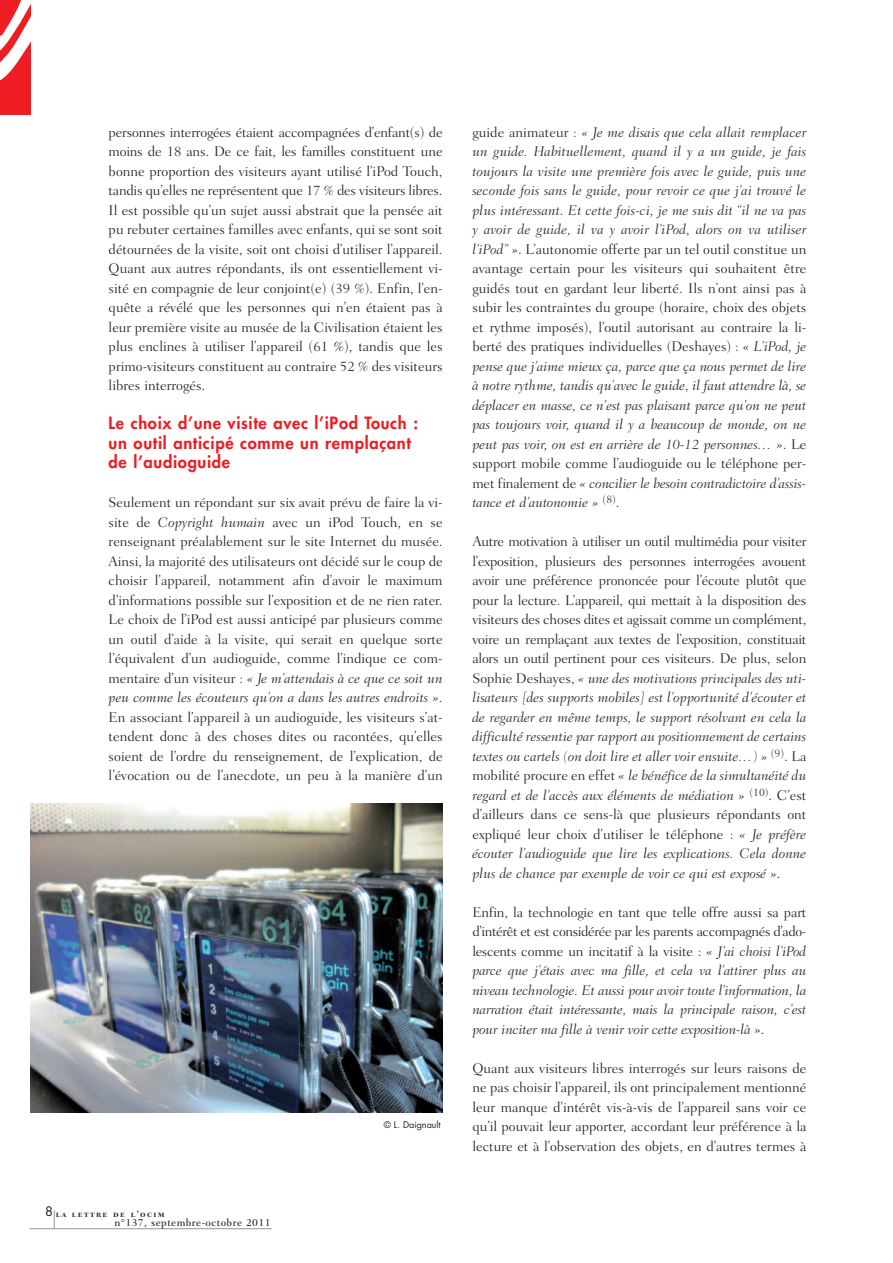
<style>
.page{position:relative;width:893px;height:1263px;background:#fff}
.page>*{position:absolute;margin:0;border:0;box-sizing:border-box;transform-origin:0 0}
.t1{font:800 16.5px/19.5px "Futura";letter-spacing:.04em;color:#ee1d23}
.t2{font:300 14.25px/19.5px "Fairfield LH";color:#231f20;text-align:justify}
.t3{font:italic 300 14.25px/19.5px "Fairfield LH";letter-spacing:-.01em;color:#231f20;text-align:justify}
.t4{font:500 10.5px "Fairfield LH";letter-spacing:.04em;color:#231f20}
.t5{font:9px "Fairfield LH Bold SC";letter-spacing:.15em;color:#231f20}
.t6{font:9px "Futura";color:#231f20}
.s1{font-style:italic}
.s2{font-family:"Futura";font-size:12.75px}
.s3{font-style:normal}
</style>
<div class="page">
<svg style="left:54px;top:1210px;width:1px;height:18px"></svg>
<hr style="left:30px;top:1228px;width:242px;height:1px;background:#939598">
<svg style="left:0;top:0;width:30px;height:114px"></svg>
<img style="left:31px;top:803px;width:411px;height:310px">
<p class="t2" style="left:109px;top:123px;width:335px">personnes interrogées étaient accompagnées d’enfant(s) de moins de 18 ans. De ce fait, les familles constituent une bonne proportion des visiteurs ayant utilisé l’iPod Touch, tandis qu’elles ne représentent que 17 % des visiteurs libres.<br>Il est possible qu’un sujet aussi abstrait que la pensée ait pu rebuter certaines familles avec enfants, qui se sont soit détournées de la visite, soit ont choisi d’utiliser l’appareil.<br>Quant aux autres répondants, ils ont essentiellement vi&shy;sité en compagnie de leur conjoint(e) (39 %). Enfin, l’en&shy;quête a révélé que les personnes qui n’en étaient pas à leur première visite au musée de la Civilisation étaient les plus enclines à utiliser l’appareil (61 %), tandis que les primo-visiteurs constituent au contraire 52 % des visiteurs libres interrogés.</p>
<p class="t1" style="left:109px;top:414px;width:311px">Le choix d’une visite avec l’iPod Touch : un outil anticipé comme un remplaçant de l’audioguide</p>
<p class="t2" style="left:109px;top:494px;width:335px">Seulement un répondant sur six avait prévu de faire la vi&shy;site de <span class="s1">Copyright humain</span> avec un iPod Touch, en se renseignant préalablement sur le site Internet du musée.<br>Ainsi, la majorité des utilisateurs ont décidé sur le coup de choisir l’appareil, notamment afin d’avoir le maximum d’informations possible sur l’exposition et de ne rien rater.<br>Le choix de l’iPod est aussi anticipé par plusieurs comme un outil d’aide à la visite, qui serait en quelque sorte l’équivalent d’un audioguide, comme l’indique ce com&shy;mentaire d’un visiteur : <span class="s1">« Je m’attendais à ce que ce soit un peu comme les écouteurs qu’on a dans les autres endroits »</span>.<br>En associant l’appareil à un audioguide, les visiteurs s’at&shy;tendent donc à des choses dites ou racontées, qu’elles soient de l’ordre du renseignement, de l’explication, de l’évocation ou de l’anecdote, un peu à la manière d’un</p>
<p class="t5" style="left:45px;top:1210px;width:121px"><span class="s2">8</span> la lettre de l’ocim</p>
<p class="t4" style="left:114px;top:1218px;width:158px">n°137, septembre-octobre 2011</p>
<p class="t6" style="left:384px;top:1121px;width:59px">© L. Daignault</p>
<p class="t3" style="left:472px;top:123px;width:335px"><span class="s3">guide animateur :</span> « Je me disais que cela allait remplacer un guide. Habituellement, quand il y a un guide, je fais toujours la visite une première fois avec le guide, puis une seconde fois sans le guide, pour revoir ce que j’ai trouvé le plus intéressant. Et cette fois-ci, je me suis dit “il ne va pas y avoir de guide, il va y avoir l’iPod, alors on va utiliser l’iPod” »<span class="s3">. L’autonomie offerte par un tel outil constitue un avantage certain pour les visiteurs qui souhaitent être guidés tout en gardant leur liberté. Ils n’ont ainsi pas à subir les contraintes du groupe (horaire, choix des objets et rythme imposés), l’outil autorisant au contraire la li&shy;berté des pratiques individuelles (Deshayes) :</span> « L’iPod, je pense que j’aime mieux ça, parce que ça nous permet de lire à notre rythme, tandis qu’avec le guide, il faut attendre là, se déplacer en masse, ce n’est pas plaisant parce qu’on ne peut pas toujours voir, quand il y a beaucoup de monde, on ne peut pas voir, on est en arrière de 10-12 personnes… »<span class="s3">. Le support mobile comme l’audioguide ou le téléphone per&shy;met finalement de</span> « concilier le besoin contradictoire d’assis&shy;tance et d’autonomie » <sup>(8)</sup><span class="s3">.</span></p>
<p class="t2" style="left:472px;top:533px;width:335px">Autre motivation à utiliser un outil multimédia pour visiter l’exposition, plusieurs des personnes interrogées avouent avoir une préférence prononcée pour l’écoute plutôt que pour la lecture. L’appareil, qui mettait à la disposition des visiteurs des choses dites et agissait comme un complément, voire un remplaçant aux textes de l’exposition, constituait alors un outil pertinent pour ces visiteurs. De plus, selon Sophie Deshayes, <span class="s1">« une des motivations principales des uti&shy;lisateurs [des supports mobiles] est l’opportunité d’écouter et de regarder en même temps, le support résolvant en cela la difficulté ressentie par rapport au positionnement de certains textes ou cartels (on doit lire et aller voir ensuite…) »</span> <sup>(9)</sup>. La mobilité procure en effet <span class="s1">« le bénéfice de la simultanéité du regard et de l’accès aux éléments de médiation »</span> <sup>(10)</sup>. C’est d’ailleurs dans ce sens-là que plusieurs répondants ont expliqué leur choix d’utiliser le téléphone : <span class="s1">« Je préfère écouter l’audioguide que lire les explications. Cela donne plus de chance par exemple de voir ce qui est exposé »</span>.</p>
<p class="t3" style="left:472px;top:903px;width:335px"><span class="s3">Enfin, la technologie en tant que telle offre aussi sa part d’intérêt et est considérée par les parents accompagnés d’ado&shy;lescents comme un incitatif à la visite :</span> « J’ai choisi l’iPod parce que j’étais avec ma fille, et cela va l’attirer plus au niveau technologie. Et aussi pour avoir toute l’information, la narration était intéressante, mais la principale raison, c’est pour inciter ma fille à venir voir cette exposition-là »<span class="s3">.</span></p>
<p class="t2" style="left:472px;top:1059px;width:335px">Quant aux visiteurs libres interrogés sur leurs raisons de ne pas choisir l’appareil, ils ont principalement mentionné leur manque d’intérêt vis-à-vis de l’appareil sans voir ce qu’il pouvait leur apporter, accordant leur préférence à la lecture et à l’observation des objets, en d’autres termes à</p>
</div>
